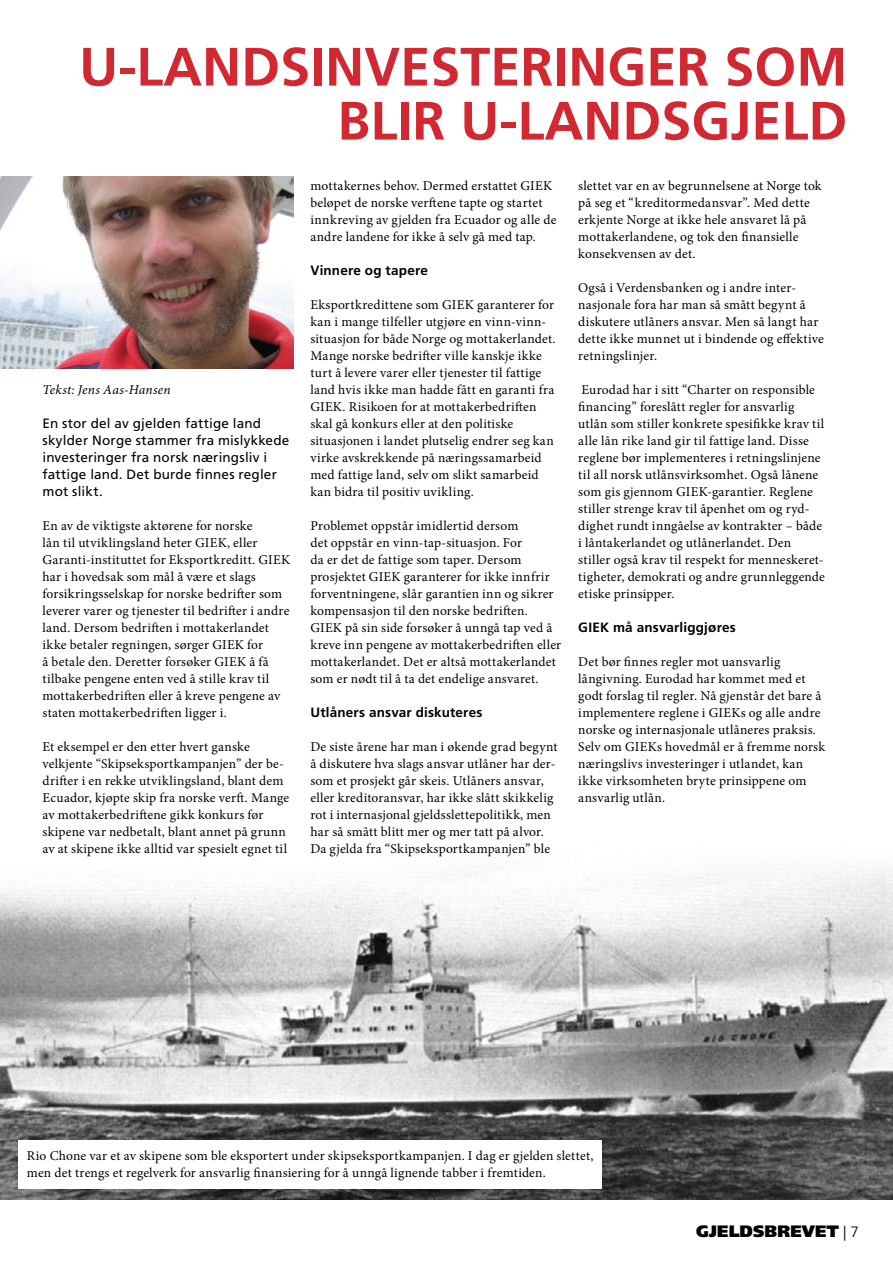
<style>
.page{position:relative;width:893px;height:1263px;background:#fff}
.page>*{position:absolute;margin:0;border:0;box-sizing:border-box;transform-origin:0 0}
.t1{font:700 54px "Frutiger";color:#d12832}
.t2{font:900 16.5px "Frutiger";letter-spacing:.005em;color:#000}
.t3{font:13.5px/17px "Minion Pro";letter-spacing:.015em;color:#000}
.t4{font:13.5px/17px "Frutiger";letter-spacing:.015em;color:#000}
.t5{font:700 13.5px "Frutiger";letter-spacing:.015em;color:#000}
.t6{font:italic 13.5px "Minion Pro";color:#000}
.s1{font-weight:300;font-size:15px}
</style>
<div class="page">
<img style="left:0;top:866px;width:893px;height:333px">
<div style="left:18px;top:1140px;width:584px;height:49px;background:#fff"></div>
<img style="left:0;top:176px;width:293px;height:193px">
<h1 class="t1" style="left:79px;top:35px;width:157px">U-Landsinv</h1>
<h1 class="t1" style="left:400px;top:35px;width:151px">estering</h1>
<h1 class="t1" style="left:646px;top:35px;width:203px">er som</h1>
<h1 class="t1" style="left:337px;top:89px;width:27px">blir</h1>
<h1 class="t1" style="left:460px;top:89px;width:157px">u-landsgj</h1>
<h1 class="t1" style="left:751px;top:89px;width:61px">eld</h1>
<p class="t6" style="left:43px;top:381px;width:130px">Tekst: Jens Aas-Hansen</p>
<p class="t4" style="left:43px;top:415px;width:248px">En stor del av gjelden fattige land skylder Norge stammer fra mislykkede investeringer fra norsk næringsliv i fattige land. Det burde finnes regler mot slikt.</p>
<p class="t3" style="left:43px;top:518px;width:249px">En av de viktigste aktørene for norske<br>lån til utviklingsland heter GIEK, eller Garanti-instituttet for Eksportkreditt. GIEK har i hovedsak som mål å være et slags forsikringsselskap for norske bedrifter som leverer varer og tjenester til bedrifter i andre land. Dersom bedriften i mottakerlandet ikke betaler regningen, sørger GIEK for<br>å betale den. Deretter forsøker GIEK å få tilbake pengene enten ved å stille krav til mottakerbedriften eller å kreve pengene av staten mottakerbedriften ligger i.</p>
<p class="t3" style="left:43px;top:739px;width:248px">Et eksempel er den etter hvert ganske velkjente “Skipseksportkampanjen” der be&shy;drifter i en rekke utviklingsland, blant dem Ecuador, kjøpte skip fra norske verft. Mange av mottakerbedriftene gikk konkurs før skipene var nedbetalt, blant annet på grunn av at skipene ikke alltid var spesielt egnet til</p>
<p class="t3" style="left:310px;top:177px;width:247px">mottakernes behov. Dermed erstattet GIEK beløpet de norske verftene tapte og startet innkreving av gjelden fra Ecuador og alle de andre landene for ikke å selv gå med tap.</p>
<p class="t5" style="left:310px;top:262px;width:119px">Vinnere og tapere</p>
<p class="t3" style="left:310px;top:296px;width:247px">Eksportkredittene som GIEK garanterer for kan i mange tilfeller utgjøre en vinn-vinn&shy;situasjon for både Norge og mottakerlandet.<br>Mange norske bedrifter ville kanskje ikke turt å levere varer eller tjenester til fattige land hvis ikke man hadde fått en garanti fra GIEK. Risikoen for at mottakerbedriften skal gå konkurs eller at den politiske situasjonen i landet plutselig endrer seg kan virke avskrekkende på næringssamarbeid med fattige land, selv om slikt samarbeid kan bidra til positiv uvikling.</p>
<p class="t3" style="left:310px;top:518px;width:252px">Problemet oppstår imidlertid dersom<br>det oppstår en vinn-tap-situasjon. For<br>da er det de fattige som taper. Dersom prosjektet GIEK garanterer for ikke innfrir forventningene, slår garantien inn og sikrer kompensasjon til den norske bedriften.<br>GIEK på sin side forsøker å unngå tap ved å kreve inn pengene av mottakerbedriften eller mottakerlandet. Det er altså mottakerlandet som er nødt til å ta det endelige ansvaret.</p>
<p class="t5" style="left:310px;top:705px;width:174px">Utlåners ansvar diskuteres</p>
<p class="t3" style="left:310px;top:739px;width:249px">De siste årene har man i økende grad begynt å diskutere hva slags ansvar utlåner har der&shy;som et prosjekt går skeis. Utlåners ansvar, eller kreditoransvar, har ikke slått skikkelig rot i internasjonal gjeldsslettepolitikk, men har så smått blitt mer og mer tatt på alvor.<br>Da gjelda fra “Skipseksportkampanjen” ble</p>
<p class="t3" style="left:578px;top:177px;width:245px">slettet var en av begrunnelsene at Norge tok på seg et “kreditormedansvar”. Med dette erkjente Norge at ikke hele ansvaret lå på mottakerlandene, og tok den finansielle konsekvensen av det.</p>
<p class="t3" style="left:578px;top:279px;width:247px">Også i Verdensbanken og i andre inter&shy;nasjonale fora har man så smått begynt å diskutere utlåners ansvar. Men så langt har dette ikke munnet ut i bindende og effektive retningslinjer.</p>
<p class="t3" style="left:578px;top:381px;width:248px">Eurodad har i sitt “Charter on responsible financing” foreslått regler for ansvarlig utlån som stiller konkrete spesifikke krav til alle lån rike land gir til fattige land. Disse reglene bør implementeres i retningslinjene til all norsk utlånsvirksomhet. Også lånene som gis gjennom GIEK-garantier. Reglene stiller strenge krav til åpenhet om og ryd&shy;dighet rundt inngåelse av kontrakter – både i låntakerlandet og utlånerlandet. Den stiller også krav til respekt for menneskeret&shy;tigheter, demokrati og andre grunnleggende etiske prinsipper.</p>
<p class="t5" style="left:578px;top:620px;width:159px">GIEK må ansvarliggjøres</p>
<p class="t3" style="left:578px;top:654px;width:248px">Det bør finnes regler mot uansvarlig långivning. Eurodad har kommet med et godt forslag til regler. Nå gjenstår det bare å implementere reglene i GIEKs og alle andre norske og internasjonale utlåneres praksis.<br>Selv om GIEKs hovedmål er å fremme norsk næringslivs investeringer i utlandet, kan ikke virksomheten bryte prinsippene om ansvarlig utlån.</p>
<p class="t3" style="left:27px;top:1147px;width:568px">Rio Chone var et av skipene som ble eksportert under skipseksportkampanjen. I dag er gjelden slettet, men det trengs et regelverk for ansvarlig finansiering for å unngå lignende tabber i fremtiden.</p>
<p class="t2" style="left:696px;top:1221px;width:152px">GJELDSBREVET <span class="s1">|</span></p>
</div>
